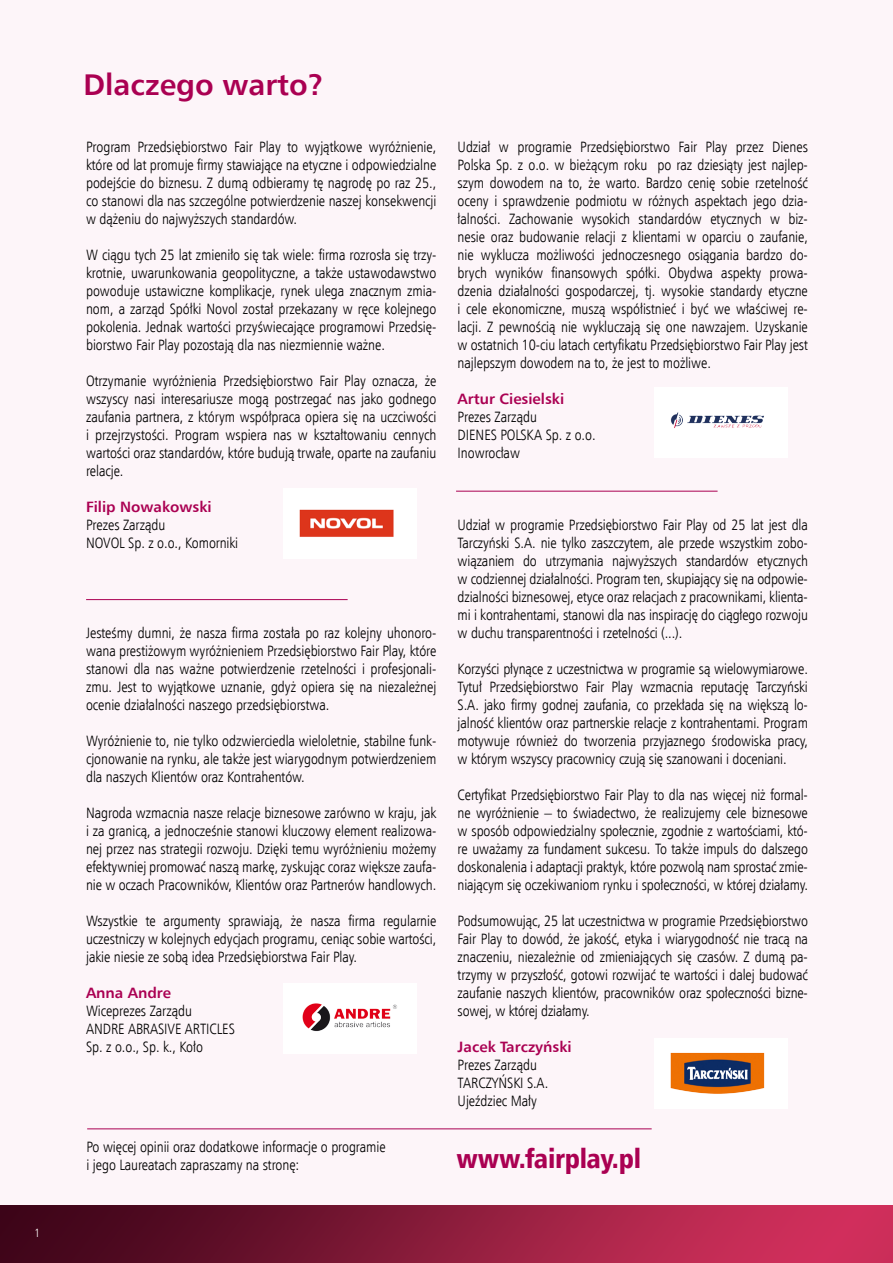
<style>
.page{position:relative;width:893px;height:1263px;background:#fdf5f9}
.page>*{position:absolute;margin:0;border:0;box-sizing:border-box;transform-origin:0 0}
.t1{font:700 30px "Humnst 777 EU";color:#aa0052}
.t2{font:27px "Humnst 777 Blk Cn EU";letter-spacing:-.01em;color:#aa0052}
.t3{font:15px/18px "Humnst 777 Lt Cn EU";letter-spacing:-.005em;color:#000;text-align:justify}
.t4{font:700 15px "Humnst 777 EU";color:#aa0052}
.t5{font:12px "Humnst 777 Lt Cn EU";color:#fff}
</style>
<div class="page">
<img style="left:0;top:1205px;width:893px;height:58px">
<img style="left:299px;top:509px;width:95px;height:28px">
<img style="left:302px;top:1003px;width:95px;height:28px">
<hr style="left:86px;top:599px;width:262px;height:1px;background:#aa0052">
<img style="left:671px;top:412px;width:93px;height:16px">
<hr style="left:456px;top:491px;width:262px;height:1px;background:#aa0052">
<hr style="left:87px;top:1128px;width:565px;height:1px;background:#aa0052">
<img style="left:670px;top:1052px;width:95px;height:42px">
<p class="t5" style="left:34px;top:1226px;width:7px">1</p>
<h1 class="t1" style="left:84px;top:66px;width:242px">Dlaczego warto?</h1>
<p class="t3" style="left:86px;top:137px;width:352px">Program Przedsiębiorstwo Fair Play to wyjątkowe wyróżnienie, które od lat promuje firmy stawiające na etyczne i odpowiedzialne podejście do biznesu. Z dumą odbieramy tę nagrodę po raz 25., co stanowi dla nas szczególne potwierdzenie naszej konsekwencji w dążeniu do najwyższych standardów.</p>
<p class="t3" style="left:86px;top:245px;width:352px">W ciągu tych 25 lat zmieniło się tak wiele: firma rozrosła się trzy&shy;krotnie, uwarunkowania geopolityczne, a także ustawodawstwo powoduje ustawiczne komplikacje, rynek ulega znacznym zmia&shy;nom, a zarząd Spółki Novol został przekazany w ręce kolejnego pokolenia. Jednak wartości przyświecające programowi Przedsię&shy;biorstwo Fair Play pozostają dla nas niezmiennie ważne.</p>
<p class="t3" style="left:86px;top:371px;width:352px">Otrzymanie wyróżnienia Przedsiębiorstwo Fair Play oznacza, że wszyscy nasi interesariusze mogą postrzegać nas jako godnego zaufania partnera, z którym współpraca opiera się na uczciwości i przejrzystości. Program wspiera nas w kształtowaniu cennych wartości oraz standardów, które budują trwałe, oparte na zaufaniu relacje.</p>
<p class="t4" style="left:86px;top:497px;width:127px">Filip Nowakowski</p>
<p class="t3" style="left:86px;top:515px;width:154px">Prezes Zarządu<br>NOVOL Sp. z o.o., Komorniki</p>
<p class="t3" style="left:86px;top:623px;width:352px">Jesteśmy dumni, że nasza firma została po raz kolejny uhonoro&shy;wana prestiżowym wyróżnieniem Przedsiębiorstwo Fair Play, które stanowi dla nas ważne potwierdzenie rzetelności i profesjonali&shy;zmu. Jest to wyjątkowe uznanie, gdyż opiera się na niezależnej ocenie działalności naszego przedsiębiorstwa.</p>
<p class="t3" style="left:86px;top:731px;width:352px">Wyróżnienie to, nie tylko odzwierciedla wieloletnie, stabilne funk&shy;cjonowanie na rynku, ale także jest wiarygodnym potwierdzeniem dla naszych Klientów oraz Kontrahentów.</p>
<p class="t3" style="left:86px;top:803px;width:352px">Nagroda wzmacnia nasze relacje biznesowe zarówno w kraju, jak i za granicą, a jednocześnie stanowi kluczowy element realizowa&shy;nej przez nas strategii rozwoju. Dzięki temu wyróżnieniu możemy efektywniej promować naszą markę, zyskując coraz większe zaufa&shy;nie w oczach Pracowników, Klientów oraz Partnerów handlowych.</p>
<p class="t3" style="left:86px;top:911px;width:352px">Wszystkie te argumenty sprawiają, że nasza firma regularnie uczestniczy w kolejnych edycjach programu, ceniąc sobie wartości, jakie niesie ze sobą idea Przedsiębiorstwa Fair Play.</p>
<p class="t4" style="left:86px;top:983px;width:87px">Anna Andre</p>
<p class="t3" style="left:86px;top:1001px;width:150px;text-align:left">Wiceprezes Zarządu<br>ANDRE ABRASIVE ARTICLES<br>Sp. z o.o., Sp. k., Koło</p>
<p class="t3" style="left:86px;top:1138px;width:301px">Po więcej opinii oraz dodatkowe informacje o programie i jego Laureatach zapraszamy na stronę:</p>
<p class="t3" style="left:458px;top:137px;width:352px">Udział w programie Przedsiębiorstwo Fair Play przez Dienes Polska Sp. z o.o. w bieżącym roku po raz dziesiąty jest najlep&shy;szym dowodem na to, że warto. Bardzo cenię sobie rzetelność oceny i sprawdzenie podmiotu w różnych aspektach jego dzia&shy;łalności. Zachowanie wysokich standardów etycznych w biz&shy;nesie oraz budowanie relacji z klientami w oparciu o zaufanie, nie wyklucza możliwości jednoczesnego osiągania bardzo do&shy;brych wyników finansowych spółki. Obydwa aspekty prowa&shy;dzenia działalności gospodarczej, tj. wysokie standardy etyczne i cele ekonomiczne, muszą współistnieć i być we właściwej re&shy;lacji. Z pewnością nie wykluczają się one nawzajem. Uzyskanie w ostatnich 10-ciu latach certyfikatu Przedsiębiorstwo Fair Play jest najlepszym dowodem na to, że jest to możliwe.</p>
<p class="t4" style="left:458px;top:389px;width:108px">Artur Ciesielski</p>
<p class="t3" style="left:458px;top:407px;width:139px;text-align:left">Prezes Zarządu<br>DIENES POLSKA Sp. z o.o.<br>Inowrocław</p>
<p class="t3" style="left:458px;top:515px;width:352px">Udział w programie Przedsiębiorstwo Fair Play od 25 lat jest dla Tarczyński S.A. nie tylko zaszczytem, ale przede wszystkim zobo&shy;wiązaniem do utrzymania najwyższych standardów etycznych w codziennej działalności. Program ten, skupiający się na odpowie&shy;dzialności biznesowej, etyce oraz relacjach z pracownikami, klienta&shy;mi i kontrahentami, stanowi dla nas inspirację do ciągłego rozwoju w duchu transparentności i rzetelności (...).</p>
<p class="t3" style="left:458px;top:659px;width:352px">Korzyści płynące z uczestnictwa w programie są wielowymiarowe.<br>Tytuł Przedsiębiorstwo Fair Play wzmacnia reputację Tarczyński S.A. jako firmy godnej zaufania, co przekłada się na większą lo&shy;jalność klientów oraz partnerskie relacje z kontrahentami. Program motywuje również do tworzenia przyjaznego środowiska pracy, w którym wszyscy pracownicy czują się szanowani i doceniani.</p>
<p class="t3" style="left:458px;top:785px;width:352px">Certyfikat Przedsiębiorstwo Fair Play to dla nas więcej niż formal&shy;ne wyróżnienie – to świadectwo, że realizujemy cele biznesowe w sposób odpowiedzialny społecznie, zgodnie z wartościami, któ&shy;re uważamy za fundament sukcesu. To także impuls do dalszego doskonalenia i adaptacji praktyk, które pozwolą nam sprostać zmie&shy;niającym się oczekiwaniom rynku i społeczności, w której działamy.</p>
<p class="t3" style="left:458px;top:911px;width:352px">Podsumowując, 25 lat uczestnictwa w programie Przedsiębiorstwo Fair Play to dowód, że jakość, etyka i wiarygodność nie tracą na znaczeniu, niezależnie od zmieniających się czasów. Z dumą pa&shy;trzymy w przyszłość, gotowi rozwijać te wartości i dalej budować zaufanie naszych klientów, pracowników oraz społeczności bizne&shy;sowej, w której działamy.</p>
<p class="t4" style="left:458px;top:1037px;width:116px">Jacek Tarczyński</p>
<p class="t3" style="left:458px;top:1055px;width:92px;text-align:left">Prezes Zarządu<br>TARCZYŃSKI S.A.<br>Ujeździec Mały</p>
<h2 class="t2" style="left:457px;top:1142px;width:186px">www.fairplay.pl</h2>
</div>
